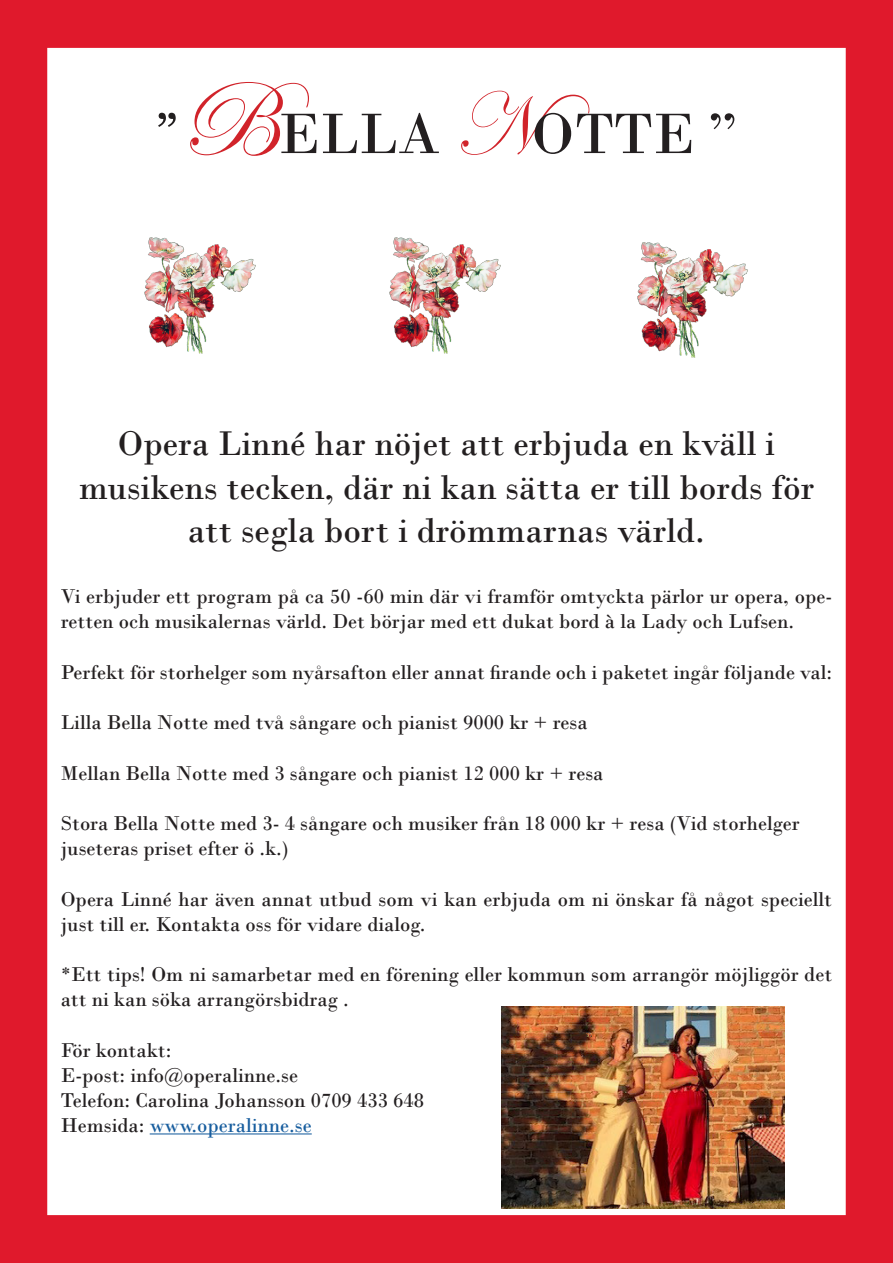
<style>
.page{position:relative;width:893px;height:1263px;background:#e0192c}
.page>*{position:absolute;margin:0;border:0;box-sizing:border-box;transform-origin:0 0}
.t1{font:60px "Bodoni";color:#231f20}
.t2{font:36px/43.2px "Bodoni";color:#231f20;text-align:center}
.t3{font:21px/25.2px "Bodoni";color:#231f20}
.t4{font:21px "Bodoni";color:#175d9e}
.s1{font-family:"Georgia";font-size:54px}
.s2{font-family:"Edwardian Script ITC";font-size:108px;color:#d1232a}
.s3{font-family:"Edwardian Script ITC";font-size:90px;color:#d1232a}
.s4{color:#231f20}
</style>
<div class="page">
<div style="left:54px;top:55px;width:785px;height:1153px;background:#fff"></div>
<hr style="left:150px;top:1133px;width:162px;height:1px;background:#175d9e">
<div style="left:47px;top:48px;width:799px;height:1167px;border:14px solid #fff"></div>
<img style="left:389px;top:237px;width:112px;height:117px">
<img style="left:637px;top:242px;width:111px;height:116px">
<img style="left:144px;top:237px;width:112px;height:117px">
<img style="left:502px;top:1006px;width:282px;height:202px">
<svg style="left:587px;top:1033px;width:5px;height:4px"></svg>
<p class="t1" style="left:156px;top:98px;width:583px"><span class="s1">”</span><span class="s2">B</span>ELLA <span class="s3">N</span>OTTE ”</p>
<p class="t2" style="left:118px;top:422px;width:659px">Opera Linné har nöjet att erbjuda en kväll i</p>
<p class="t2" style="left:79px;top:466px;width:737px">musikens tecken, där ni kan sätta er till bords för att segla bort i drömmarnas värld.</p>
<p class="t3" style="left:61px;top:584px;width:773px">Vi erbjuder ett program på ca 50 -60 min där vi framför omtyckta pärlor ur opera, ope&shy;retten och musikalernas värld. Det börjar med ett dukat bord à la Lady och Lufsen.</p>
<p class="t3" style="left:61px;top:659px;width:773px">Perfekt för storhelger som nyårsafton eller annat firande och i paketet ingår följande val:</p>
<p class="t3" style="left:61px;top:710px;width:528px">Lilla Bella Notte med två sångare och pianist 9000 kr + resa</p>
<p class="t3" style="left:61px;top:760px;width:544px">Mellan Bella Notte med 3 sångare och pianist 12 000 kr + resa</p>
<p class="t3" style="left:61px;top:811px;width:740px">Stora Bella Notte med 3- 4 sångare och musiker från 18 000 kr + resa (Vid storhelger</p>
<p class="t3" style="left:61px;top:836px;width:229px">juseteras priset efter ö .k.)</p>
<p class="t3" style="left:61px;top:886px;width:773px">Opera Linné har även annat utbud som vi kan erbjuda om ni önskar få något speciellt just till er. Kontakta oss för vidare dialog.</p>
<p class="t3" style="left:61px;top:962px;width:773px">*Ett tips! Om ni samarbetar med en förening eller kommun som arrangör möjliggör det att ni kan söka arrangörsbidrag .</p>
<p class="t3" style="left:61px;top:1037px;width:112px">För kontakt:</p>
<p class="t3" style="left:61px;top:1063px;width:239px">E-post: info@operalinne.se</p>
<p class="t3" style="left:61px;top:1088px;width:365px">Telefon: Carolina Johansson 0709 433 648</p>
<p class="t4" style="left:61px;top:1113px;width:252px"><span class="s4">Hemsida:</span> www.operalinne.se</p>
</div>
